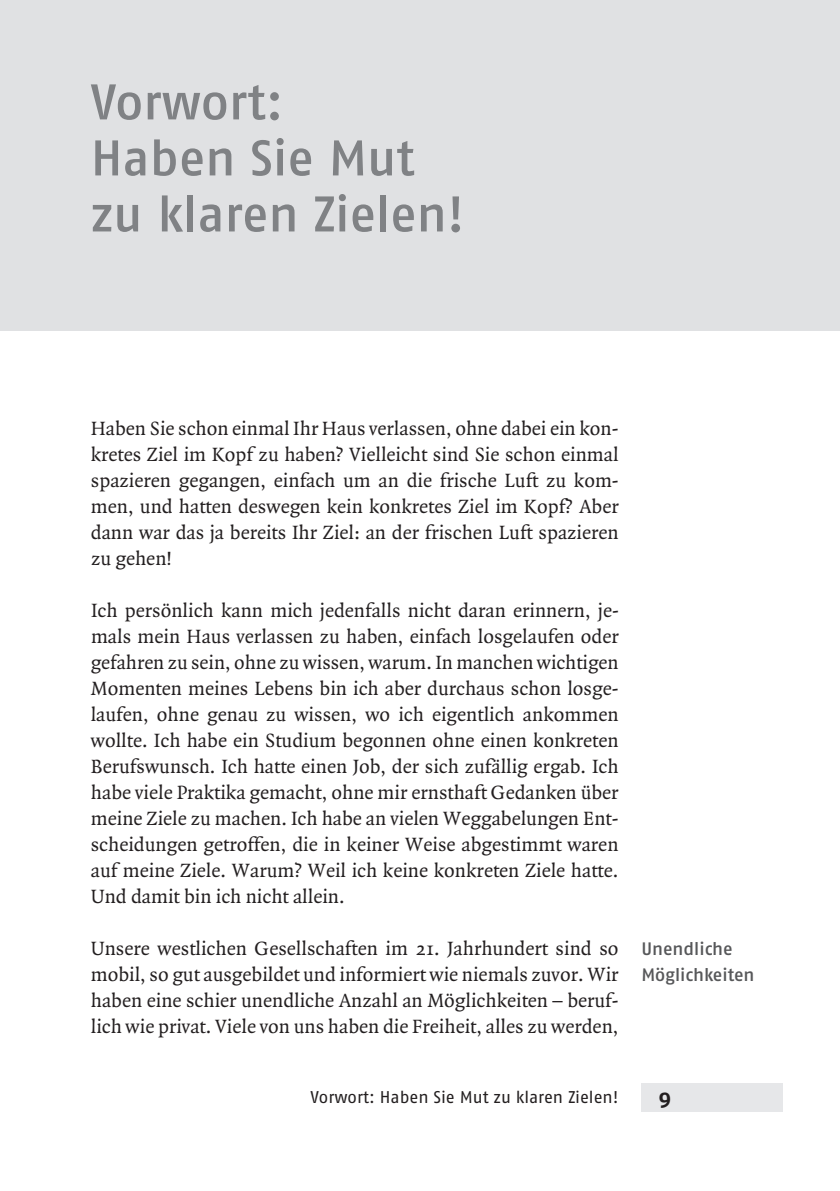
<style>
.page{position:relative;width:840px;height:1191px;background:#fff}
.page>*{position:absolute;margin:0;border:0;box-sizing:border-box;transform-origin:0 0}
.t1{font:50px/56px "Fago No Med";letter-spacing:-.005em;color:#808285}
.t2{font:700 22px "Fago No";color:#231f20}
.t3{font:20.6px/26px "Quadraat";color:#231f20;text-align:justify}
.t4{font:18px/26px "Fago No Med";color:#57585a}
.t5{font:17px "Fago No Regular Tf";letter-spacing:-.005em;color:#231f20}
</style>
<div class="page">
<div style="left:641px;top:1083px;width:141px;height:28px;background:#e6e7e9"></div>
<div style="left:0;top:0;width:839px;height:330px;background:#e0e1e3"></div>
<h1 class="t1" style="left:91px;top:73px;width:375px">Vorwort:<br>Haben Sie Mut zu klaren Zielen!</h1>
<p class="t3" style="left:91px;top:415px;width:529px">Haben Sie schon einmal Ihr Haus verlassen, ohne dabei ein kon&shy;kretes Ziel im Kopf zu haben? Vielleicht sind Sie schon einmal spazieren gegangen, einfach um an die frische Luft zu kom&shy;men, und hatten deswegen kein konkretes Ziel im Kopf? Aber dann war das ja bereits Ihr Ziel: an der frischen Luft spazieren zu gehen!</p>
<p class="t3" style="left:91px;top:597px;width:529px">Ich persönlich kann mich jedenfalls nicht daran erinnern, je&shy;mals mein Haus verlassen zu haben, einfach losgelaufen oder gefahren zu sein, ohne zu wissen, warum. In manchen wichtigen Momenten meines Lebens bin ich aber durchaus schon losge&shy;laufen, ohne genau zu wissen, wo ich eigentlich ankommen wollte. Ich habe ein Studium begonnen ohne einen konkreten Berufswunsch. Ich hatte einen Job, der sich zufällig ergab. Ich habe viele Praktika gemacht, ohne mir ernsthaft Gedanken über meine Ziele zu machen. Ich habe an vielen Weggabelungen Ent&shy;scheidungen getroffen, die in keiner Weise abgestimmt waren auf meine Ziele. Warum? Weil ich keine konkreten Ziele hatte.<br>Und damit bin ich nicht allein.</p>
<p class="t3" style="left:91px;top:935px;width:529px">Unsere westlichen Gesellschaften im 21. Jahrhundert sind so mobil, so gut ausgebildet und informiert wie niemals zuvor. Wir haben eine schier unendliche Anzahl an Möglichkeiten – beruf&shy;lich wie privat. Viele von uns haben die Freiheit, alles zu werden,</p>
<p class="t4" style="left:641px;top:935px;width:115px">Unendliche<br>Möglichkeiten</p>
<p class="t5" style="left:310px;top:1087px;width:309px">Vorwort: Haben Sie Mut zu klaren Zielen!</p>
<p class="t2" style="left:658px;top:1084px;width:14px">9</p>
</div>
